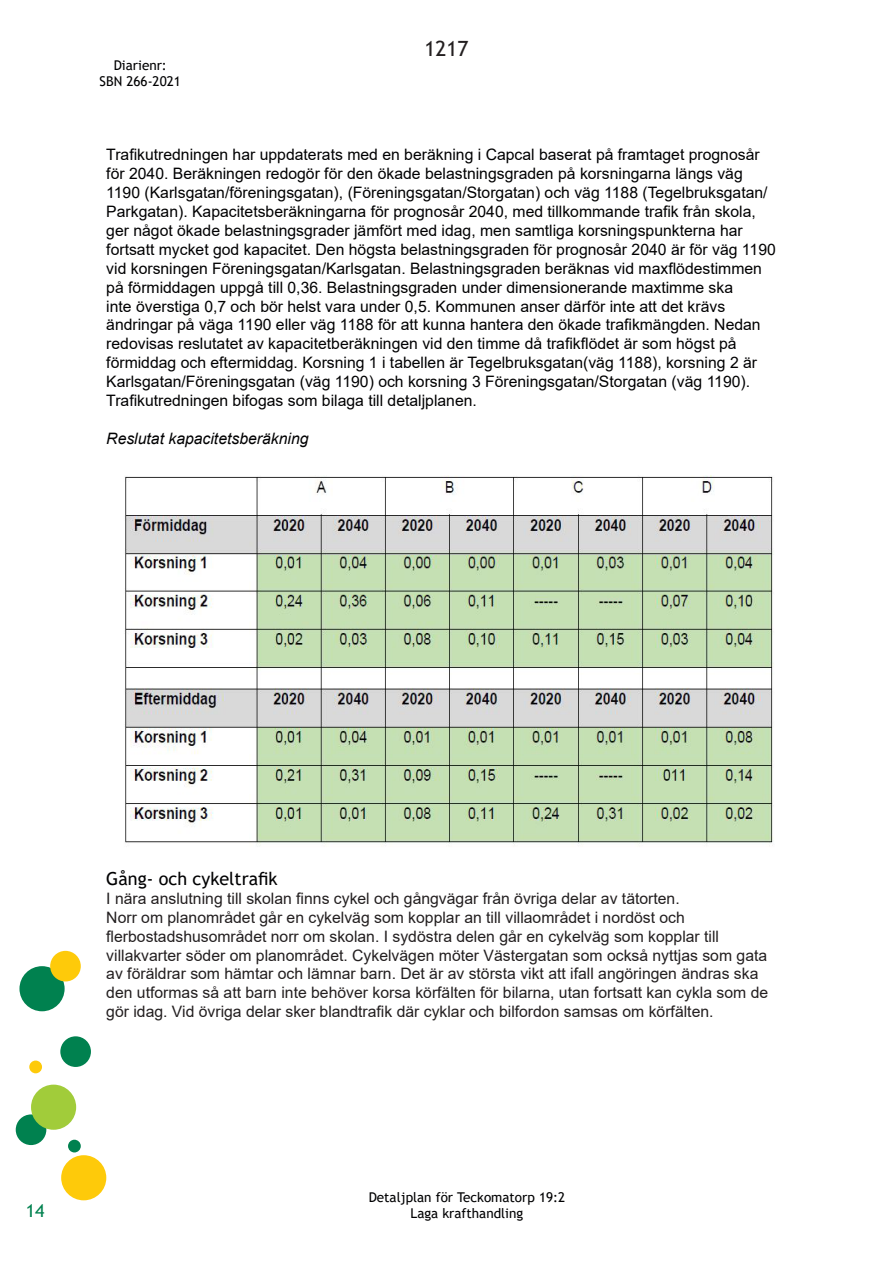
<style>
.page{position:relative;width:893px;height:1263px;background:#fff}
.page>*{position:absolute;margin:0;border:0;box-sizing:border-box;transform-origin:0 0}
.t1{font:21px "Trebuchet MS";color:#231f20}
._3__Tredjerubrik{font:18px "Trebuchet MS";color:#000002}
.t2{font:18px "Trebuchet MS";color:#00814f}
._3__Tredjerubrik-2{font:15.75px/18.9px "Arial";color:#000002}
.Brödtext{font:15.75px/18.9px "Arial";color:#231f20}
._3__Tredjerubrik-3{font:italic 15.75px "Arial";color:#000002}
.t3{font:13.5px/16.2px "Trebuchet MS";color:#000002;text-align:center}
</style>
<div class="page">
<div style="left:16px;top:1114px;width:30px;height:31px;background:#00814f;border-radius:50%"></div>
<div style="left:68px;top:1140px;width:13px;height:12px;background:#00814f;border-radius:50%"></div>
<div style="left:61px;top:1155px;width:45px;height:45px;background:#feca0a;border-radius:50%"></div>
<div style="left:29px;top:1060px;width:13px;height:13px;background:#feca0a;border-radius:50%"></div>
<div style="left:19px;top:966px;width:46px;height:45px;background:#00814f;border-radius:50%"></div>
<div style="left:60px;top:1036px;width:31px;height:31px;background:#00814f;border-radius:50%"></div>
<div style="left:50px;top:951px;width:31px;height:30px;background:#feca0a;border-radius:50%"></div>
<div style="left:31px;top:1084px;width:45px;height:46px;background:#a1cc3a;border-radius:50%"></div>
<img style="left:125px;top:475px;width:649px;height:371px">
<p class="t3" style="left:100px;top:57px;width:83px">Diarienr:<br>SBN 266-2021</p>
<h1 class="t1" style="left:424px;top:35px;width:46px">1217</h1>
<p class="_3__Tredjerubrik-2" style="left:106px;top:145px;width:671px">Trafikutredningen har uppdaterats med en beräkning i Capcal baserat på framtaget prognosår för 2040. Beräkningen redogör för den ökade belastningsgraden på korsningarna längs väg 1190 (Karlsgatan/föreningsgatan), (Föreningsgatan/Storgatan) och väg 1188 (Tegelbruksgatan/ Parkgatan). Kapacitetsberäkningarna för prognosår 2040, med tillkommande trafik från skola, ger något ökade belastningsgrader jämfört med idag, men samtliga korsningspunkterna har fortsatt mycket god kapacitet. Den högsta belastningsgraden för prognosår 2040 är för väg 1190 vid korsningen Föreningsgatan/Karlsgatan. Belastningsgraden beräknas vid maxflödestimmen på förmiddagen uppgå till 0,36. Belastningsgraden under dimensionerande maxtimme ska<br>inte överstiga 0,7 och bör helst vara under 0,5. Kommunen anser därför inte att det krävs ändringar på väga 1190 eller väg 1188 för att kunna hantera den ökade trafikmängden. Nedan redovisas reslutatet av kapacitetberäkningen vid den timme då trafikflödet är som högst på förmiddag och eftermiddag. Korsning 1 i tabellen är Tegelbruksgatan(väg 1188), korsning 2 är Karlsgatan/Föreningsgatan (väg 1190) och korsning 3 Föreningsgatan/Storgatan (väg 1190).<br>Trafikutredningen bifogas som bilaga till detaljplanen.</p>
<p class="_3__Tredjerubrik-3" style="left:106px;top:428px;width:204px">Reslutat kapacitetsberäkning</p>
<p class="_3__Tredjerubrik" style="left:106px;top:867px;width:173px">Gång- och cykeltrafik</p>
<p class="Brödtext" style="left:106px;top:889px;width:663px">I nära anslutning till skolan finns cykel och gångvägar från övriga delar av tätorten.<br>Norr om planområdet går en cykelväg som kopplar an till villaområdet i nordöst och flerbostadshusområdet norr om skolan. I sydöstra delen går en cykelväg som kopplar till villakvarter söder om planområdet. Cykelvägen möter Västergatan som också nyttjas som gata av föräldrar som hämtar och lämnar barn. Det är av största vikt att ifall angöringen ändras ska den utformas så att barn inte behöver korsa körfälten för bilarna, utan fortsatt kan cykla som de gör idag. Vid övriga delar sker blandtrafik där cyklar och bilfordon samsas om körfälten.</p>
<p class="t2" style="left:26px;top:1199px;width:20px">14</p>
<p class="t3" style="left:369px;top:1189px;width:198px">Detaljplan för Teckomatorp 19:2<br>Laga krafthandling</p>
</div>
